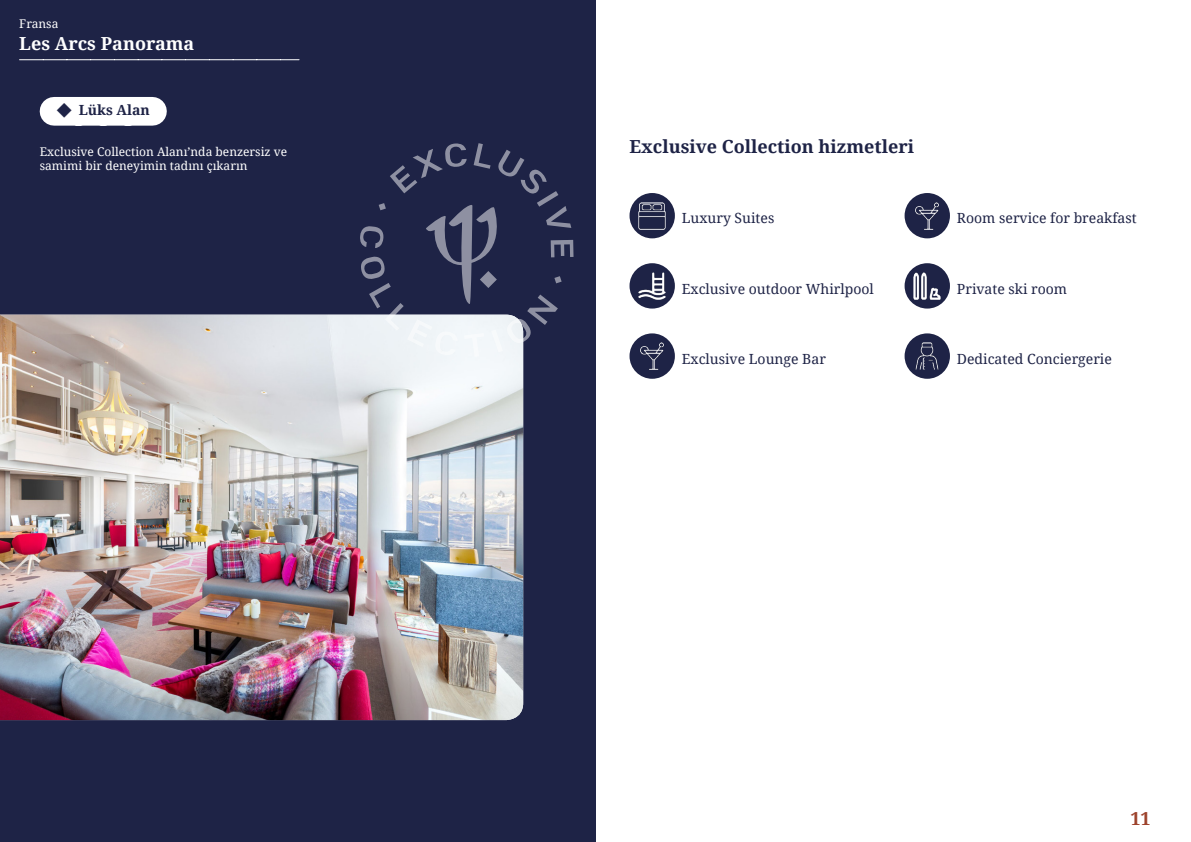
<style>
.page{position:relative;width:1191px;height:842px;background:#fff}
.page>*{position:absolute;margin:0;border:0;box-sizing:border-box;transform-origin:0 0}
.t1{font:700 18px "Noto Serif";color:#1e2346}
.t2{font:700 18px "Noto Serif";color:#fff}
.t3{font:700 18px "Noto Serif";color:#9d432c}
.t4{font:14px "Noto Serif";color:#1e2346}
.t5{font:700 14px "Noto Serif";color:#1e2346}
.t6{font:12px/14.4px "Noto Serif";color:#fff}
.s1{font-family:"Noto Serif KR";font-weight:400;font-size:15px}
</style>
<div class="page">
<div style="left:0;top:0;width:595px;height:842px;background:#1e2346"></div>
<img style="left:0;top:315px;width:523px;height:405px">
<svg style="left:20px;top:59px;width:279px;height:1px"></svg>
<div style="left:54px;top:97px;width:98px;height:29px;background:#fff"></div>
<svg style="left:360px;top:143px;width:213px;height:214px"></svg>
<div style="left:629px;top:193px;width:46px;height:45px;background:#1e2346;border-radius:50%"></div>
<img style="left:636px;top:199px;width:32px;height:33px">
<div style="left:629px;top:263px;width:46px;height:46px;background:#1e2346;border-radius:50%"></div>
<img style="left:636px;top:269px;width:32px;height:33px">
<div style="left:629px;top:333px;width:46px;height:46px;background:#1e2346;border-radius:50%"></div>
<img style="left:636px;top:340px;width:32px;height:33px">
<div style="left:904px;top:193px;width:46px;height:45px;background:#1e2346;border-radius:50%"></div>
<img style="left:910px;top:199px;width:33px;height:33px">
<div style="left:904px;top:263px;width:46px;height:46px;background:#1e2346;border-radius:50%"></div>
<img style="left:910px;top:269px;width:33px;height:33px">
<div style="left:904px;top:333px;width:46px;height:46px;background:#1e2346;border-radius:50%"></div>
<img style="left:910px;top:340px;width:33px;height:33px">
<p class="t6" style="left:19px;top:16px;width:41px">Fransa</p>
<p class="t2" style="left:19px;top:31px;width:177px">Les Arcs Panorama</p>
<p class="t5" style="left:57px;top:100px;width:95px"><span class="s1">◆</span> Lüks Alan</p>
<p class="t6" style="left:40px;top:144px;width:249px">Exclusive Collection Alanı’nda benzersiz ve samimi bir deneyimin tadını çıkarın</p>
<p class="t1" style="left:629px;top:134px;width:286px">Exclusive Collection hizmetleri</p>
<p class="t4" style="left:682px;top:209px;width:94px">Luxury Suites</p>
<p class="t4" style="left:957px;top:209px;width:181px">Room service for breakfast</p>
<p class="t4" style="left:682px;top:279px;width:193px">Exclusive outdoor Whirlpool</p>
<p class="t4" style="left:957px;top:279px;width:112px">Private ski room</p>
<p class="t4" style="left:682px;top:349px;width:145px">Exclusive Lounge Bar</p>
<p class="t4" style="left:957px;top:349px;width:156px">Dedicated Conciergerie</p>
<p class="t3" style="left:1130px;top:806px;width:22px">11</p>
</div>
